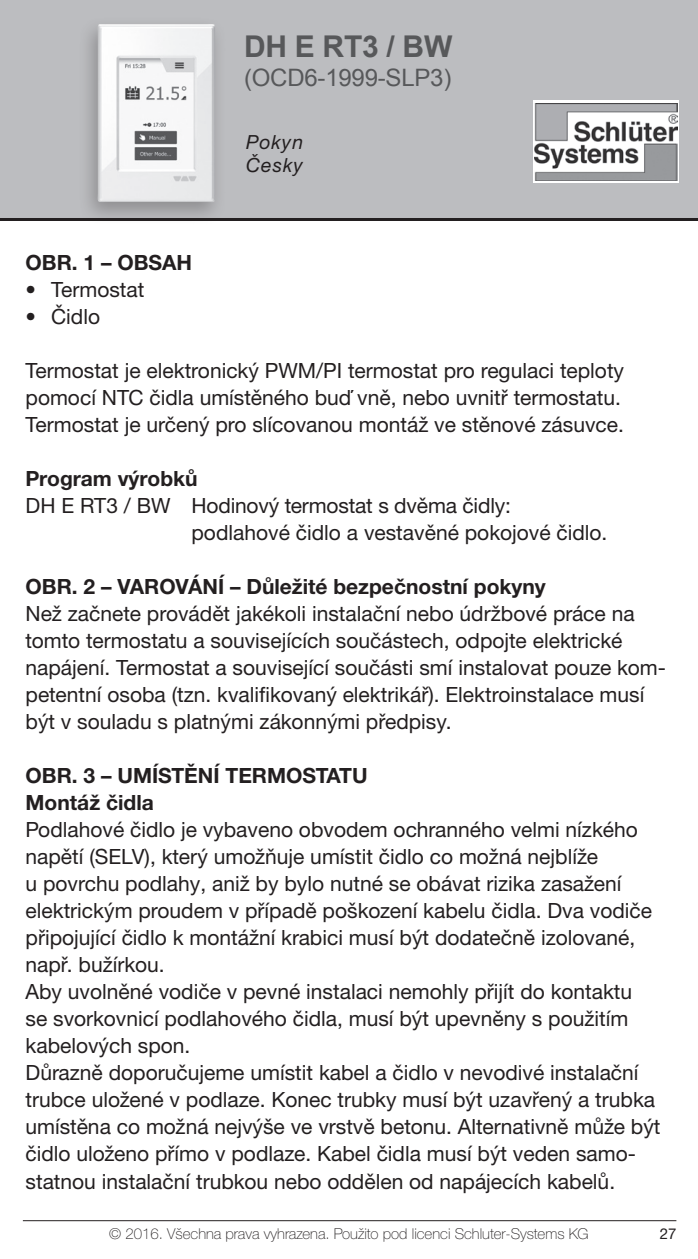
<style>
.page{position:relative;width:698px;height:1259px;background:#fff}
.page>*{position:absolute;margin:0;border:0;box-sizing:border-box;transform-origin:0 0}
.t1{font:700 30px "Arial";letter-spacing:-.01em;color:#57585a}
.t2{font:24px "Arial";letter-spacing:-.01em;color:#57585a}
.t3{font:21px/27px "Helvetica Neue LTW1 G";color:#231f20}
.t4{font:700 21px "Helvetica Neue LTW1 G";color:#231f20}
.t5{font:italic 19.5px/23.4px "Helvetica Neue LTW1 G";letter-spacing:.05em;color:#231f20}
.t6{font:100 15px "Helvetica Neue LTW1 G";color:#231f20}
.t7{font:15px "Helvetica Neue LTW1 G";color:#231f20}
</style>
<div class="page">
<div style="left:0;top:0;width:697px;height:218px;background:#bcbdc0"></div>
<hr style="left:0;top:218px;width:697px;height:3px;background:#231f20">
<hr style="left:23px;top:1220px;width:653px;height:1px;background:#231f20">
<div style="left:78px;top:16px;width:149px;height:209px;background:#231f20;opacity:.3"></div>
<img style="left:97px;top:24px;width:118px;height:178px">
<svg style="left:533px;top:100px;width:145px;height:83px"></svg>
<img style="left:534px;top:103px;width:143px;height:77px">
<h1 class="t1" style="left:244px;top:26px;width:210px">DH E RT3 / BW</h1>
<p class="t2" style="left:244px;top:62px;width:209px">(OCD6-1999-SLP3)</p>
<p class="t5" style="left:246px;top:130px;width:58px">Pokyn<br>Česky</p>
<p class="t4" style="left:26px;top:250px;width:124px">Obr. 1 – Obsah</p>
<p class="t3" style="left:26px;top:276px;width:120px">• Termostat</p>
<p class="t3" style="left:26px;top:303px;width:76px">• Čidlo</p>
<p class="t3" style="left:26px;top:357px;width:600px">Termostat je elektronický PWM/PI termostat pro regulaci teploty pomocí NTC čidla umístěného buď vně, nebo uvnitř termostatu.<br>Termostat je určený pro slícovanou montáž ve stěnové zásuvce.</p>
<p class="t4" style="left:26px;top:466px;width:174px">Program výrobků</p>
<p class="t3" style="left:191px;top:492px;width:417px;text-indent:-166px">DH E RT3 / BW Hodinový termostat s dvěma čidly: podlahové čidlo a vestavěné pokojové čidlo.</p>
<p class="t4" style="left:26px;top:574px;width:108px">Obr. 2 – Varo</p>
<p class="t4" style="left:175px;top:574px;width:372px">vání – Důležité bezpečnostní pokyny</p>
<p class="t3" style="left:26px;top:600px;width:641px">Než začnete provádět jakékoli instalační nebo údržbové práce na tomto termostatu a souvisejících součástech, odpojte elektrické napájení. Termostat a související součásti smí instalovat pouze kom&shy;petentní osoba (tzn. kvalifikovaný elektrikář). Elektroinstalace musí být v souladu s platnými zákonnými předpisy.</p>
<p class="t4" style="left:26px;top:763px;width:215px">Obr. 3 – Umístění ter</p>
<p class="t4" style="left:267px;top:763px;width:34px">mostatu</p>
<p class="t4" style="left:26px;top:790px;width:130px">Montáž čidla</p>
<p class="t3" style="left:26px;top:816px;width:636px">Podlahové čidlo je vybaveno obvodem ochranného velmi nízkého napětí (SELV), který umožňuje umístit čidlo co možná nejblíže<br>u povrchu podlahy, aniž by bylo nutné se obávat rizika zasažení elektrickým proudem v případě poškození kabelu čidla. Dva vodiče připojující čidlo k montážní krabici musí být dodatečně izolované, např. bužírkou.<br>Aby uvolněné vodiče v pevné instalaci nemohly přijít do kontaktu<br>se svorkovnicí podlahového čidla, musí být upevněny s použitím kabelových spon.<br>Důrazně doporučujeme umístit kabel a čidlo v nevodivé instalační trubce uložené v podlaze. Konec trubky musí být uzavřený a trubka umístěna co možná nejvýše ve vrstvě betonu. Alternativně může být čidlo uloženo přímo v podlaze. Kabel čidla musí být veden samo&shy;statnou instalační trubkou nebo oddělen od napájecích kabelů.</p>
<p class="t6" style="left:109px;top:1225px;width:481px">© 2016. Všechna prava vyhrazena. Použito pod licenci Schluter-Systems KG</p>
<p class="t7" style="left:659px;top:1224px;width:18px">27</p>
</div>
